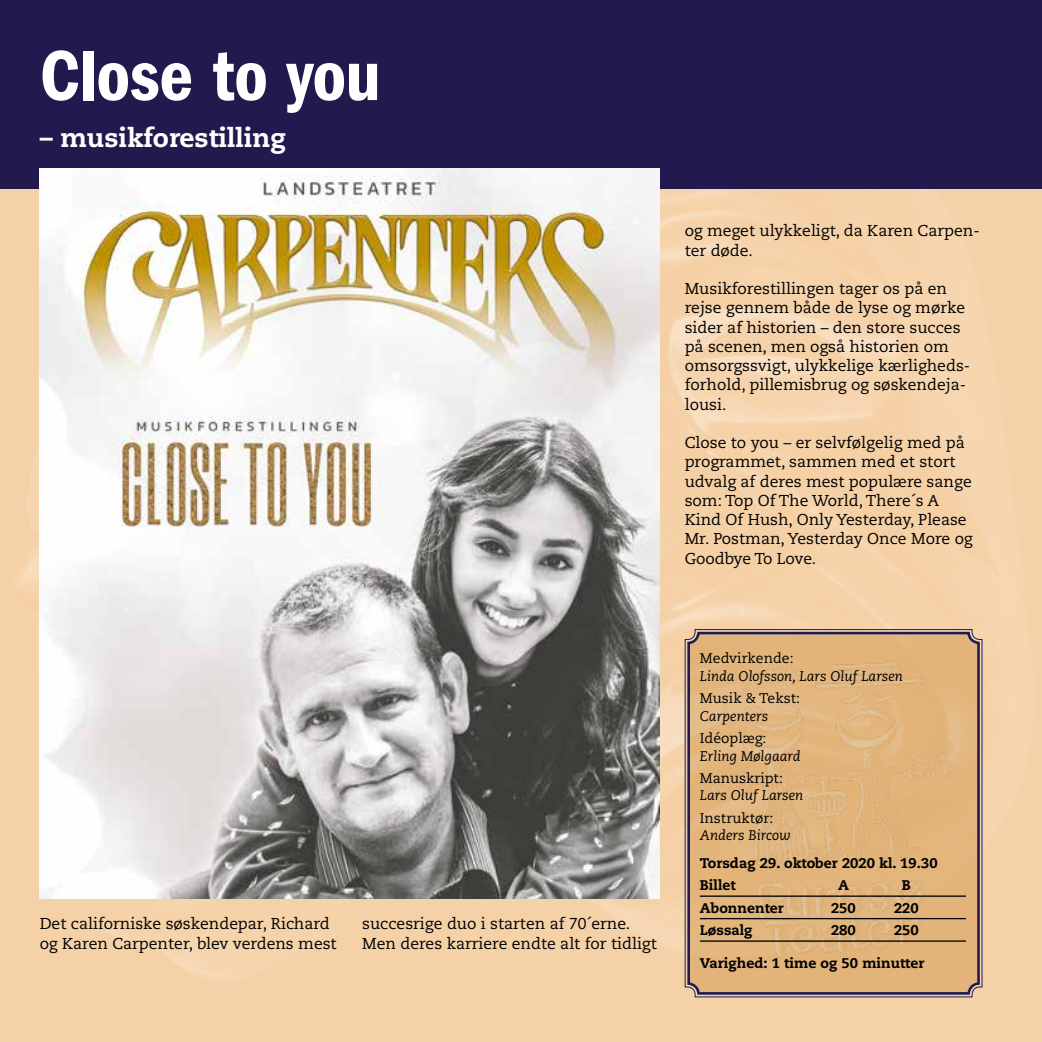
<style>
.page{position:relative;width:1042px;height:1042px;background:#fff}
.page>*{position:absolute;margin:0;border:0;box-sizing:border-box;transform-origin:0 0}
.t1{font:73.5px "ITC Franklin Gothic Std Dm Cd";letter-spacing:-.005em;color:#fff}
.t2{font:800 26.25px "Caecilia LT Std";color:#fff}
.t3{font:15.75px/19.2px "Caecilia LT Std";color:#000}
.t4{font:800 14px/22.4px "Caecilia LT Std";color:#000}
.t5{font:italic 14px "Caecilia LT Std";color:#000}
.t6{font:14px "Caecilia LT Std";color:#000}
</style>
<div class="page">
<img style="left:0;top:189px;width:1042px;height:853px">
<div style="left:0;top:0;width:1042px;height:189px;background:#221a4e"></div>
<img style="left:40px;top:169px;width:620px;height:729px">
<svg style="left:684px;top:629px;width:299px;height:369px;background:#dcb17c"></svg>
<div style="left:687px;top:632px;width:293px;height:362px;border:3px solid #221a4e;border-radius:10px"></div>
<h1 class="t1" style="left:40px;top:34px;width:343px">Close to you</h1>
<h2 class="t2" style="left:40px;top:122px;width:248px">– musikforestilling</h2>
<p class="t3" style="left:685px;top:221px;width:296px">og meget ulykkeligt, da Karen Carpen&shy;ter døde.</p>
<p class="t3" style="left:685px;top:279px;width:287px">Musikforestillingen tager os på en rejse gennem både de lyse og mørke sider af historien – den store succes på scenen, men også historien om omsorgssvigt, ulykkelige kærligheds&shy;forhold, pillemisbrug og søskendeja&shy;lousi.</p>
<p class="t3" style="left:685px;top:433px;width:289px">Close to you – er selvfølgelig med på programmet, sammen med et stort udvalg af deres mest populære sange som: Top Of The World, There´s A<br>Kind Of Hush, Only Yesterday, Please<br>Mr. Postman, Yesterday Once More og<br>Goodbye To Love.</p>
<p class="t3" style="left:40px;top:914px;width:298px">Det californiske søskendepar, Richard og Karen Carpenter, blev verdens mest</p>
<p class="t3" style="left:362px;top:914px;width:296px">succesrige duo i starten af 70´erne.<br>Men deres karriere endte alt for tidligt</p>
<p class="t6" style="left:700px;top:650px;width:95px">Medvirkende:</p>
<p class="t5" style="left:700px;top:668px;width:204px">Linda Olofsson, Lars Oluf Larsen</p>
<p class="t6" style="left:700px;top:690px;width:102px">Musik &amp; Tekst:</p>
<p class="t5" style="left:700px;top:708px;width:70px">Carpenters</p>
<p class="t6" style="left:700px;top:730px;width:68px">Idéoplæg:</p>
<p class="t5" style="left:700px;top:748px;width:102px">Erling Mølgaard</p>
<p class="t6" style="left:700px;top:770px;width:85px">Manuskript:</p>
<p class="t5" style="left:700px;top:787px;width:105px">Lars Oluf Larsen</p>
<p class="t6" style="left:700px;top:810px;width:75px">Instruktør:</p>
<p class="t5" style="left:700px;top:827px;width:92px">Anders Bircow</p>
<p class="t4" style="left:700px;top:852px;width:239px">Torsdag 29. oktober 2020 kl. 19.30<br>Billet</p>
<p class="t4" style="left:838px;top:874px;width:12px">A</p>
<p class="t4" style="left:902px;top:874px;width:11px">B</p>
<p class="t4" style="left:700px;top:897px;width:85px">Abonnenter</p>
<p class="t4" style="left:831px;top:897px;width:26px">250</p>
<p class="t4" style="left:894px;top:897px;width:26px">220</p>
<p class="t4" style="left:700px;top:919px;width:54px">Løssalg</p>
<p class="t4" style="left:831px;top:919px;width:26px">280</p>
<p class="t4" style="left:894px;top:919px;width:26px">250</p>
<p class="t4" style="left:700px;top:952px;width:226px">Varighed: 1 time og 50 minutter</p>
</div>
